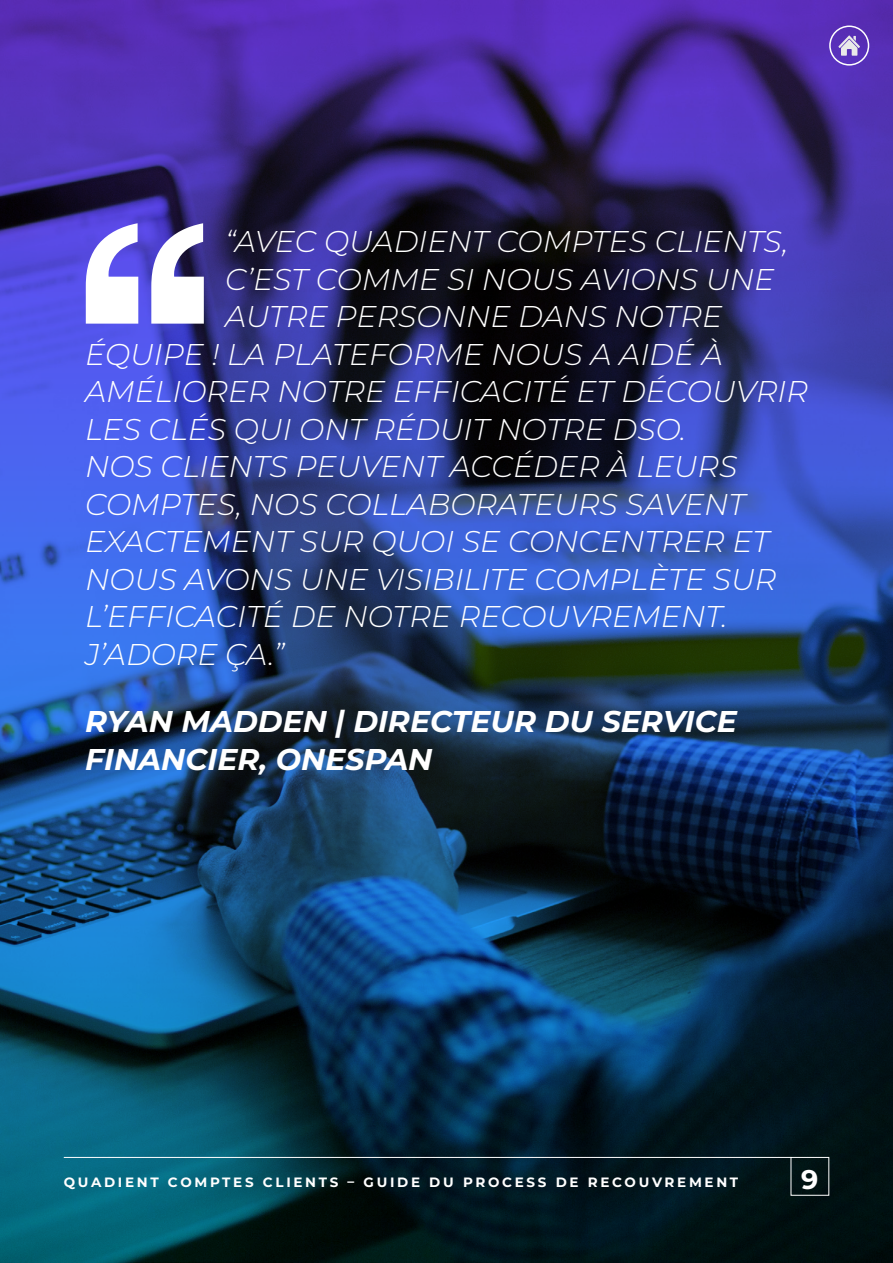
<style>
.page{position:relative;width:893px;height:1263px;background:#fff}
.page>*{position:absolute;margin:0;border:0;box-sizing:border-box;transform-origin:0 0}
.t1{font:italic 300 30px "Montserrat";color:#fff}
.t2{font:italic 700 30px/37.5px "Montserrat";color:#fff}
.t3{font:700 27px "Montserrat";color:#fff}
.t4{font:700 13.5px "Montserrat";letter-spacing:.2em;color:#fff}
</style>
<div class="page">
<img style="left:0;top:0;width:893px;height:1263px">
<div style="left:829px;top:26px;width:40px;height:40px;border:2px solid #fff;border-radius:50%"></div>
<svg style="left:838px;top:35px;width:22px;height:21px"></svg>
<hr style="left:64px;top:1157px;width:727px;height:1px;background:#fff">
<svg style="left:151px;top:223px;width:53px;height:101px"></svg>
<svg style="left:86px;top:223px;width:52px;height:101px"></svg>
<p class="t1" style="left:225px;top:222px;width:565px">“AVEC QUADIENT COMPTES CLIENTS,</p>
<p class="t1" style="left:225px;top:259px;width:551px">C’EST COMME SI NOUS AVIONS UNE</p>
<p class="t1" style="left:225px;top:297px;width:499px">AUTRE PERSONNE DANS NOTRE</p>
<p class="t1" style="left:85px;top:334px;width:639px">ÉQUIPE ! LA PLATEFORME NOUS A AIDÉ À</p>
<p class="t1" style="left:85px;top:372px;width:724px">AMÉLIORER NOTRE EFFICACITÉ ET DÉCOUVRIR</p>
<p class="t1" style="left:85px;top:409px;width:603px">LES CLÉS QUI ONT RÉDUIT NOTRE DSO.</p>
<p class="t1" style="left:85px;top:447px;width:654px">NOS CLIENTS PEUVENT ACCÉDER À LEURS</p>
<p class="t1" style="left:85px;top:484px;width:662px">COMPTES, NOS COLLABORATEURS SAVENT</p>
<p class="t1" style="left:85px;top:522px;width:686px">EXACTEMENT SUR QUOI SE CONCENTRER ET</p>
<p class="t1" style="left:85px;top:559px;width:693px">NOUS AVONS UNE VISIBILITE COMPLÈTE SUR</p>
<p class="t1" style="left:85px;top:597px;width:644px">L’EFFICACITÉ DE NOTRE RECOUVREMENT.</p>
<p class="t1" style="left:85px;top:634px;width:201px">J’ADORE ÇA.”</p>
<p class="t2" style="left:85px;top:702px;width:653px">RYAN MADDEN | DIRECTEUR DU SERVICE<br>FINANCIER, ONESPAN</p>
<p class="t4" style="left:64px;top:1173px;width:676px">QUADIENT COMPTES CLIENTS – GUIDE DU PROCESS DE RECOUVREMENT</p>
<p class="t3" style="left:801px;top:1162px;width:19px">9</p>
</div>
